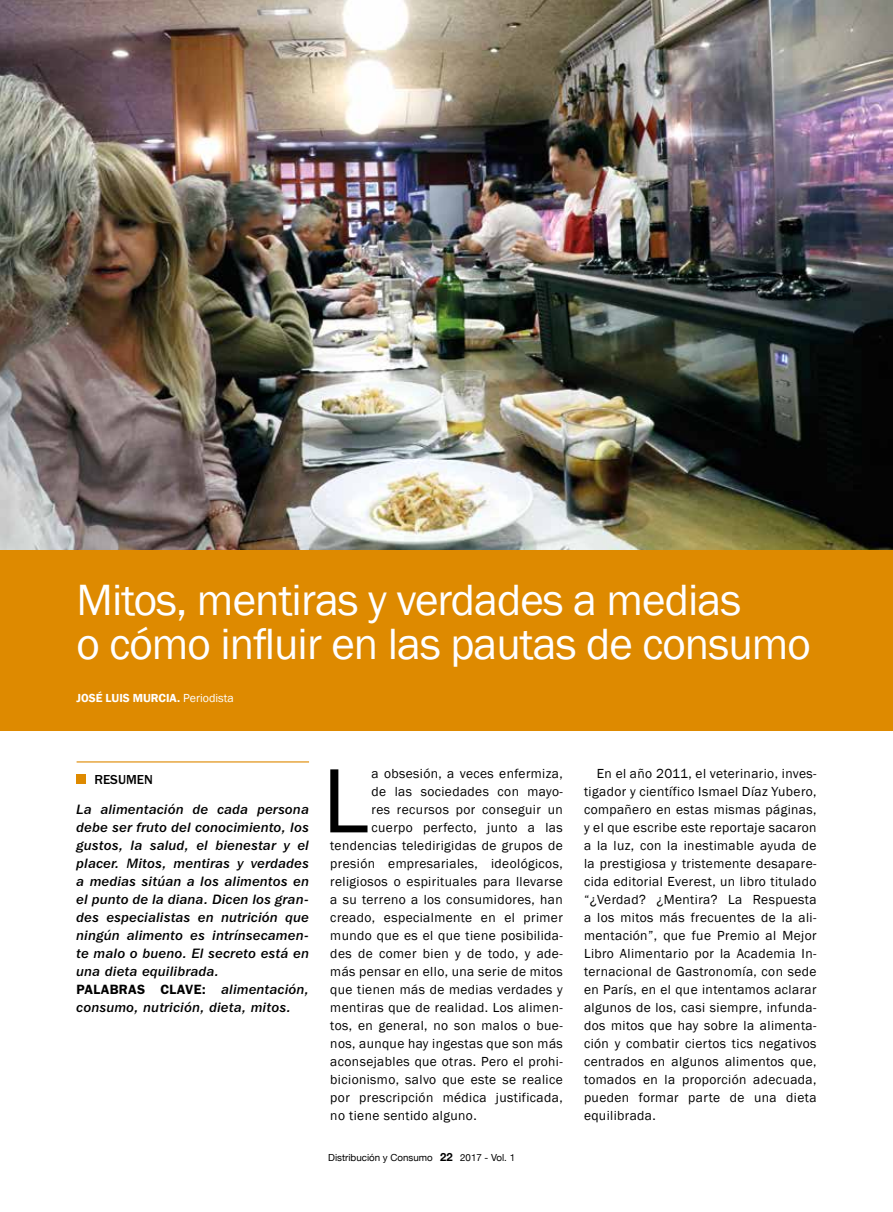
<style>
.page{position:relative;width:893px;height:1212px;background:#fff}
.page>*{position:absolute;margin:0;border:0;box-sizing:border-box;transform-origin:0 0}
.t1{font:94.5px "Franklin Gothic";color:#000}
.t2{font:45px/43.5px "Franklin Gothic";letter-spacing:-.02em;color:#fff}
.t3{font:13.5px/18px "Franklin Gothic";letter-spacing:.03em;color:#000;text-align:justify}
.t4{font:13.5px/18px "Franklin Gothic IT Cby BT Med Ital";letter-spacing:.025em;color:#000;text-align:justify}
.t5{font:600 13.5px "Franklin Gothic LT";letter-spacing:.025em;color:#000}
.t6{font:500 13.5px "Franklin Gothic LT";color:#000}
.t7{font:600 12px "Franklin Gothic";color:#fff}
.t8{font:9.75px "Helvetica Neue";color:#000}
.s1{font-weight:400}
.s2{font-family:"Franklin Gothic IT Cby BT Med Ital";font-weight:400}
.s3{font-weight:700;font-size:11.25px}
</style>
<div class="page">
<img style="left:0;top:0;width:893px;height:551px">
<hr style="left:77px;top:761px;width:232px;height:1px;background:#de8a00">
<div style="left:77px;top:774px;width:9px;height:10px;background:#de8a00"></div>
<div style="left:0;top:551px;width:893px;height:180px;background:#de8a00"></div>
<h2 class="t2" style="left:77px;top:580px;width:736px">Mitos, mentiras y verdades a medias<br>o cómo influir en las pautas de consumo</h2>
<p class="t7" style="left:77px;top:690px;width:159px">JOSÉ LUIS MURCIA. <span class="s1">Periodista</span></p>
<p class="t6" style="left:94px;top:772px;width:60px">RESUMEN</p>
<p class="t4" style="left:77px;top:800px;width:234px">La alimentación de cada persona debe ser fruto del conocimiento, los gustos, la salud, el bienestar y el placer. Mitos, mentiras y verdades a medias sitúan a los alimentos en el punto de la diana. Dicen los gran&shy;des especialistas en nutrición que ningún alimento es intrínsecamen&shy;te malo o bueno. El secreto está en una dieta equilibrada.</p>
<p class="t5" style="left:77px;top:982px;width:234px">PALABRAS CLAVE: <span class="s2">alimentación,</span></p>
<p class="t4" style="left:77px;top:998px;width:216px">consumo, nutrición, dieta, mitos.</p>
<h1 class="t1" style="left:322px;top:742px;width:48px">L</h1>
<p class="t3" style="left:372px;top:765px;width:193px">a obsesión, a veces enfermiza,</p>
<p class="t3" style="left:372px;top:783px;width:193px">de las sociedades con mayo-</p>
<p class="t3" style="left:372px;top:801px;width:193px">res recursos por conseguir un</p>
<p class="t3" style="left:372px;top:819px;width:193px">cuerpo perfecto, junto a las</p>
<p class="t3" style="left:330px;top:837px;width:234px">tendencias teledirigidas de grupos de</p>
<p class="t3" style="left:330px;top:855px;width:234px">presión empresariales, ideológicos,</p>
<p class="t3" style="left:330px;top:873px;width:234px">religiosos o espirituales para llevarse</p>
<p class="t3" style="left:330px;top:891px;width:234px">a su terreno a los consumidores, han</p>
<p class="t3" style="left:330px;top:909px;width:234px">creado, especialmente en el primer</p>
<p class="t3" style="left:330px;top:927px;width:234px">mundo que es el que tiene posibilida-</p>
<p class="t3" style="left:330px;top:945px;width:234px">des de comer bien y de todo, y ade-</p>
<p class="t3" style="left:330px;top:963px;width:234px">más pensar en ello, una serie de mitos</p>
<p class="t3" style="left:330px;top:981px;width:234px">que tienen más de medias verdades y</p>
<p class="t3" style="left:330px;top:999px;width:234px">mentiras que de realidad. Los alimen-</p>
<p class="t3" style="left:330px;top:1017px;width:234px">tos, en general, no son malos o bue-</p>
<p class="t3" style="left:330px;top:1035px;width:234px">nos, aunque hay ingestas que son más</p>
<p class="t3" style="left:330px;top:1053px;width:234px">aconsejables que otras. Pero el prohi-</p>
<p class="t3" style="left:330px;top:1071px;width:234px">bicionismo, salvo que este se realice</p>
<p class="t3" style="left:330px;top:1089px;width:234px">por prescripción médica justificada,</p>
<p class="t3" style="left:330px;top:1107px;width:148px">no tiene sentido alguno.</p>
<p class="t8" style="left:328px;top:1152px;width:188px">Distribución y Consumo <span class="s3">22</span> 2017 - Vol. 1</p>
<p class="t3" style="left:584px;top:765px;width:234px;text-indent:13px">En el año 2011, el veterinario, inves&shy;tigador y científico Ismael Díaz Yubero, compañero en estas mismas páginas, y el que escribe este reportaje sacaron a la luz, con la inestimable ayuda de la prestigiosa y tristemente desapare&shy;cida editorial Everest, un libro titulado “¿Verdad? ¿Mentira? La Respuesta a los mitos más frecuentes de la ali&shy;mentación”, que fue Premio al Mejor Libro Alimentario por la Academia In&shy;ternacional de Gastronomía, con sede en París, en el que intentamos aclarar algunos de los, casi siempre, infunda&shy;dos mitos que hay sobre la alimenta&shy;ción y combatir ciertos tics negativos centrados en algunos alimentos que, tomados en la proporción adecuada, pueden formar parte de una dieta equilibrada.</p>
</div>
